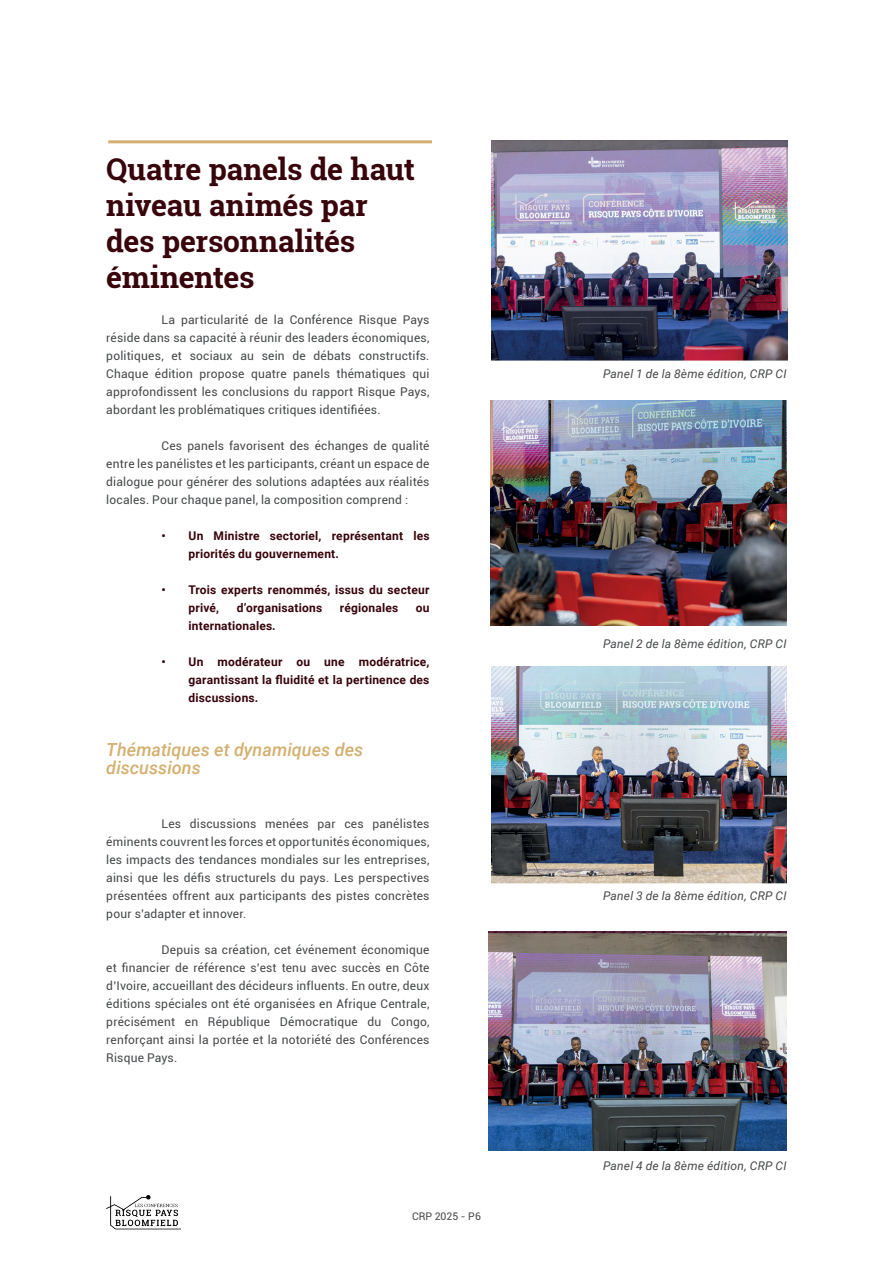
<style>
.page{position:relative;width:893px;height:1263px;background:#fff}
.page>*{position:absolute;margin:0;border:0;box-sizing:border-box;transform-origin:0 0}
.t1{font:700 30px/36px "Roboto Slab";letter-spacing:-.01em;color:#38050c}
.t2{font:italic 500 18px/18px "Roboto";color:#d3b070}
.t3{font:12px/18px "Roboto";letter-spacing:.015em;color:#454749;text-align:justify}
.t4{font:700 12px/18px "Roboto";letter-spacing:.015em;color:#38050c}
.t5{font:italic 12px "Roboto";letter-spacing:.02em;color:#454749}
.t6{font:10.5px "Roboto";color:#454749}
</style>
<div class="page">
<img style="left:106px;top:1195px;width:74px;height:35px">
<hr style="left:108px;top:140px;width:324px;height:3px;background:#d3b070">
<img style="left:491px;top:140px;width:296px;height:221px">
<img style="left:490px;top:401px;width:297px;height:224px">
<img style="left:491px;top:667px;width:296px;height:217px">
<img style="left:489px;top:932px;width:298px;height:219px">
<h1 class="t1" style="left:106px;top:151px;width:310px">Quatre panels de haut niveau animés par des personnalités éminentes</h1>
<p class="t3" style="left:106px;top:310px;width:325px;text-indent:55px">La particularité de la Conférence Risque Pays réside dans sa capacité à réunir des leaders économiques, politiques, et sociaux au sein de débats constructifs.<br>Chaque édition propose quatre panels thématiques qui approfondissent les conclusions du rapport Risque Pays, abordant les problématiques critiques identifiées.</p>
<p class="t3" style="left:106px;top:436px;width:325px;text-indent:55px">Ces panels favorisent des échanges de qualité entre les panélistes et les participants, créant un espace de dialogue pour générer des solutions adaptées aux réalités locales. Pour chaque panel, la composition comprend :</p>
<p class="t4" style="left:189px;top:526px;width:242px;text-indent:-27px">• Un Ministre sectoriel, représentant les priorités du gouvernement.</p>
<p class="t4" style="left:189px;top:580px;width:242px;text-indent:-27px">• Trois experts renommés, issus du secteur privé,</p>
<p class="t4" style="left:237px;top:598px;width:87px">d’organisations</p>
<p class="t4" style="left:340px;top:598px;width:60px">régionales</p>
<p class="t4" style="left:416px;top:598px;width:15px">ou</p>
<p class="t4" style="left:189px;top:616px;width:89px">internationales.</p>
<p class="t4" style="left:189px;top:652px;width:242px;text-align:justify;text-indent:-27px">• Un modérateur ou une modératrice, garantissant la fluidité et la pertinence des discussions.</p>
<h2 class="t2" style="left:106px;top:740px;width:258px">Thématiques et dynamiques des discussions</h2>
<p class="t3" style="left:106px;top:814px;width:325px;text-indent:55px">Les discussions menées par ces panélistes éminents couvrent les forces et opportunités économiques, les impacts des tendances mondiales sur les entreprises, ainsi que les défis structurels du pays. Les perspectives présentées offrent aux participants des pistes concrètes pour s’adapter et innover.</p>
<p class="t3" style="left:106px;top:940px;width:325px;text-indent:55px">Depuis sa création, cet événement économique et financier de référence s’est tenu avec succès en Côte d’Ivoire, accueillant des décideurs influents. En outre, deux éditions spéciales ont été organisées en Afrique Centrale, précisément en République Démocratique du Congo, renforçant ainsi la portée et la notoriété des Conférences Risque Pays.</p>
<p class="t6" style="left:412px;top:1209px;width:70px">CRP 2025 - P6</p>
<p class="t5" style="left:603px;top:365px;width:185px">Panel 1 de la 8ème édition, CRP CI</p>
<p class="t5" style="left:603px;top:635px;width:185px">Panel 2 de la 8ème édition, CRP CI</p>
<p class="t5" style="left:603px;top:887px;width:185px">Panel 3 de la 8ème édition, CRP CI</p>
<p class="t5" style="left:603px;top:1157px;width:185px">Panel 4 de la 8ème édition, CRP CI</p>
</div>
